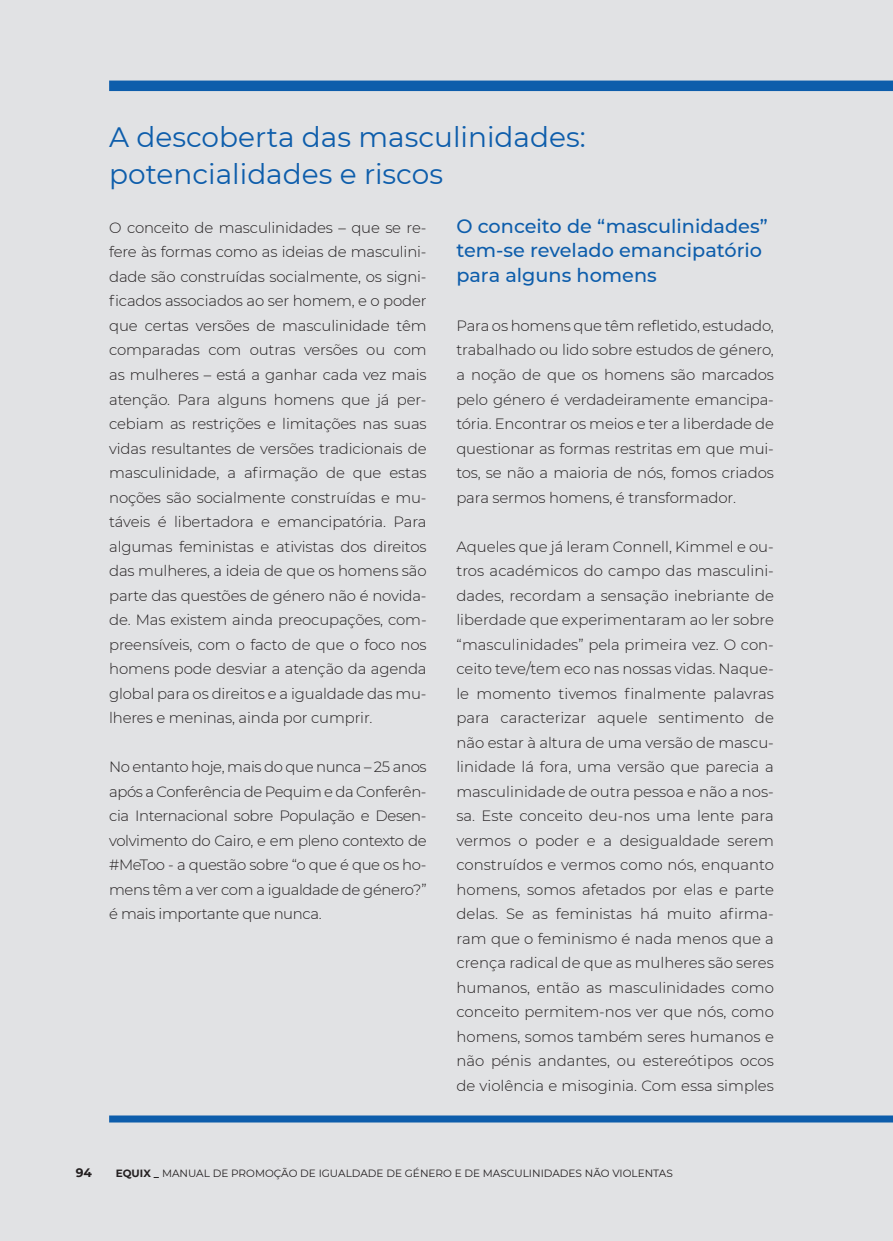
<style>
.page{position:relative;width:893px;height:1241px;background:#fff}
.page>*{position:absolute;margin:0;border:0;box-sizing:border-box;transform-origin:0 0}
.t1{font:28px/36.8px "Montserrat";color:#0d5dab}
.t2{font:500 19.25px/24.5px "Montserrat";color:#0d5dab}
.t3{font:300 14.88px/24.5px "Montserrat";letter-spacing:-.01em;color:#231f20;text-align:justify}
.t4{font:700 12.25px "Montserrat";color:#231f20}
.t5{font:10.5px "Montserrat";color:#231f20}
.s1{font-weight:700}
</style>
<div class="page">
<div style="left:0;top:0;width:892px;height:1240px;background:#e1e2e4"></div>
<hr style="left:892px;top:0;width:1px;height:1240px;background:#e1e2e4">
<div style="left:109px;top:80px;width:784px;height:11px;background:#0d5dab"></div>
<div style="left:109px;top:1115px;width:784px;height:7px;background:#0d5dab"></div>
<h1 class="t1" style="left:109px;top:118px;width:478px">A descoberta das masculinidades: potencialidades e riscos</h1>
<p class="t3" style="left:109px;top:215px;width:319px">O conceito de masculinidades – que se re&shy;fere às formas como as ideias de masculini&shy;dade são construídas socialmente, os signi&shy;ficados associados ao ser homem, e o poder que certas versões de masculinidade têm comparadas com outras versões ou com as mulheres – está a ganhar cada vez mais atenção. Para alguns homens que já per&shy;cebiam as restrições e limitações nas suas vidas resultantes de versões tradicionais de masculinidade, a afirmação de que estas noções são socialmente construídas e mu&shy;táveis é libertadora e emancipatória. Para algumas feministas e ativistas dos direitos das mulheres, a ideia de que os homens são parte das questões de género não é novida&shy;de. Mas existem ainda preocupações, com&shy;preensíveis, com o facto de que o foco nos homens pode desviar a atenção da agenda global para os direitos e a igualdade das mu&shy;lheres e meninas, ainda por cumprir.</p>
<p class="t3" style="left:109px;top:754px;width:319px">No entanto hoje, mais do que nunca – 25 anos após a Conferência de Pequim e da Conferên&shy;cia Internacional sobre População e Desen&shy;volvimento do Cairo, e em pleno contexto de #MeToo - a questão sobre “o que é que os ho&shy;mens têm a ver com a igualdade de género?” é mais importante que nunca.</p>
<p class="t2" style="left:456px;top:213px;width:313px">O conceito de “masculinidades” tem-se revelado emancipatório para alguns homens</p>
<p class="t3" style="left:456px;top:313px;width:319px">Para os homens que têm refletido, estudado, trabalhado ou lido sobre estudos de género, a noção de que os homens são marcados pelo género é verdadeiramente emancipa&shy;tória. Encontrar os meios e ter a liberdade de questionar as formas restritas em que mui&shy;tos, se não a maioria de nós, fomos criados para sermos homens, é transformador.</p>
<p class="t3" style="left:456px;top:533px;width:319px">Aqueles que já leram Connell, Kimmel e ou&shy;tros académicos do campo das masculini&shy;dades, recordam a sensação inebriante de liberdade que experimentaram ao ler sobre “masculinidades” pela primeira vez. O con&shy;ceito teve/tem eco nas nossas vidas. Naque&shy;le momento tivemos finalmente palavras para caracterizar aquele sentimento de não estar à altura de uma versão de mascu&shy;linidade lá fora, uma versão que parecia a masculinidade de outra pessoa e não a nos&shy;sa. Este conceito deu-nos uma lente para vermos o poder e a desigualdade serem construídos e vermos como nós, enquanto homens, somos afetados por elas e parte delas. Se as feministas há muito afirma&shy;ram que o feminismo é nada menos que a crença radical de que as mulheres são seres humanos, então as masculinidades como conceito permitem-nos ver que nós, como homens, somos também seres humanos e não pénis andantes, ou estereótipos ocos de violência e misoginia. Com essa simples</p>
<p class="t4" style="left:76px;top:1163px;width:18px">94</p>
<p class="t5" style="left:116px;top:1165px;width:559px"><span class="s1">EQUIX _</span> MANUAL DE PROMOÇÃO DE IGUALDADE DE GÉNERO E DE MASCULINIDADES NÃO VIOLENTAS</p>
</div>
